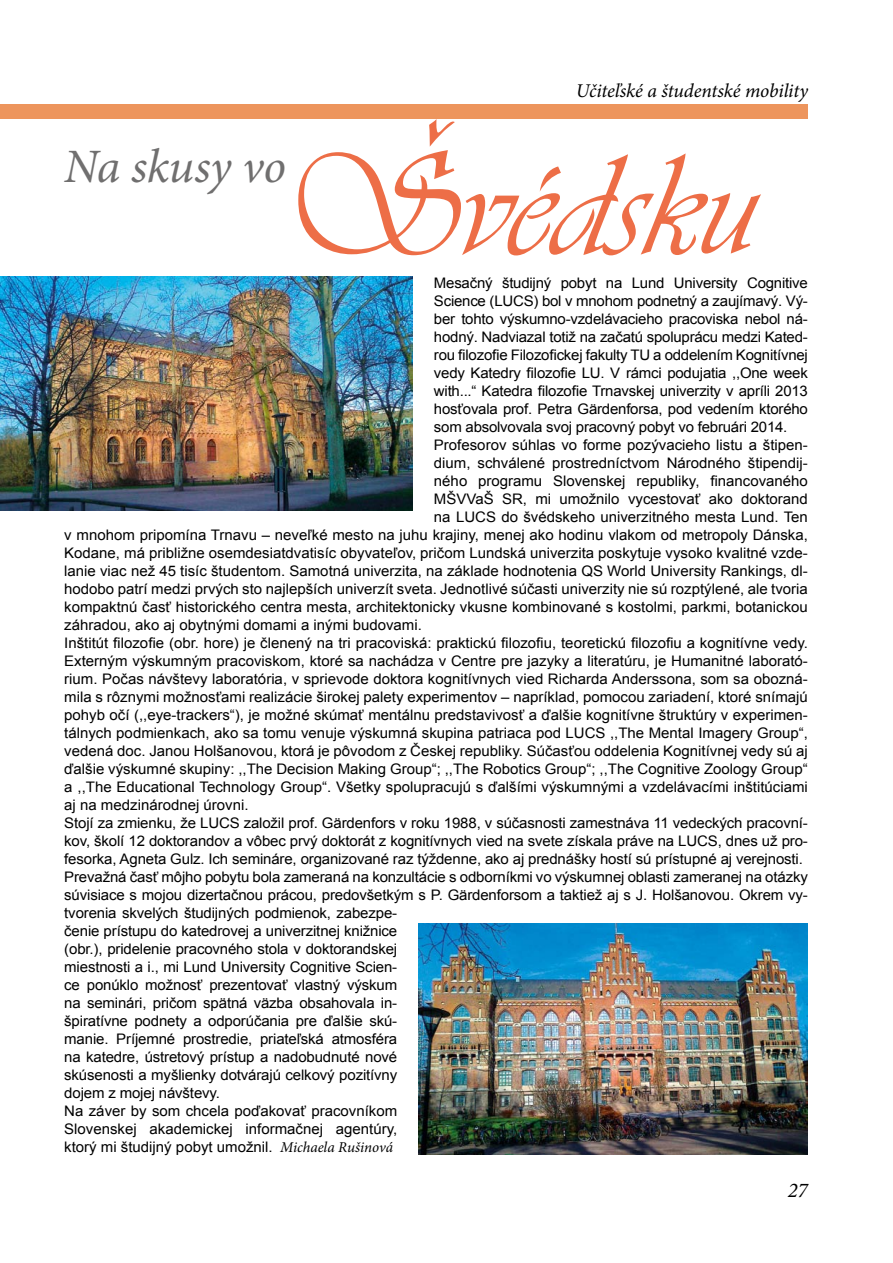
<style>
.page{position:relative;width:893px;height:1263px;background:#fff}
.page>*{position:absolute;margin:0;border:0;box-sizing:border-box;transform-origin:0 0}
.t1{font:150px "Vivaldii";color:#ed6e47}
.t2{font:italic 48px "Minion Pro";letter-spacing:-.01em;color:#706f6f}
.t3{font:italic 21px "Minion Pro";color:#000}
.t4{font:italic 19.5px "Minion Pro";letter-spacing:-.01em;color:#000}
.t5{font:14.55px "Arial";color:#000}
.s1{font-family:"Minion Pro";font-style:italic;font-size:15px}
</style>
<div class="page">
<div style="left:0;top:104px;width:808px;height:15px;background:#ed955d"></div>
<img style="left:0;top:276px;width:413px;height:234px">
<img style="left:419px;top:924px;width:389px;height:230px">
<h2 class="t2" style="left:64px;top:133px;width:223px">Na skusy vo</h2>
<h3 class="t4" style="left:576px;top:78px;width:234px">Učiteľské a študentské mobility</h3>
<h1 class="t1" style="left:279px;top:119px;width:478px">Švédsku</h1>
<p class="t5" style="left:434px;top:273px;width:375px">Mesačný študijný pobyt na Lund University Cognitive</p>
<p class="t5" style="left:434px;top:291px;width:375px">Science (LUCS) bol v mnohom podnetný a zaujímavý. Vý-</p>
<p class="t5" style="left:434px;top:309px;width:375px">ber tohto výskumno-vzdelávacieho pracoviska nebol ná-</p>
<p class="t5" style="left:434px;top:327px;width:375px">hodný. Nadviazal totiž na začatú spoluprácu medzi Kated-</p>
<p class="t5" style="left:434px;top:345px;width:375px">rou filozofie Filozofickej fakulty TU a oddelením Kognitívnej</p>
<p class="t5" style="left:434px;top:363px;width:375px">vedy Katedry filozofie LU. V rámci podujatia ,,One week</p>
<p class="t5" style="left:434px;top:381px;width:375px">with...“ Katedra filozofie Trnavskej univerzity v apríli 2013</p>
<p class="t5" style="left:434px;top:399px;width:375px">hosťovala prof. Petra Gärdenforsa, pod vedením ktorého</p>
<p class="t5" style="left:434px;top:417px;width:355px">som absolvovala svoj pracovný pobyt vo februári 2014.</p>
<p class="t5" style="left:434px;top:435px;width:375px">Profesorov súhlas vo forme pozývacieho listu a štipen-</p>
<p class="t5" style="left:434px;top:453px;width:375px">dium, schválené prostredníctvom Národného štipendij-</p>
<p class="t5" style="left:434px;top:471px;width:375px">ného programu Slovenskej republiky, financovaného</p>
<p class="t5" style="left:434px;top:489px;width:375px">MŠVVaŠ SR, mi umožnilo vycestovať ako doktorand</p>
<p class="t5" style="left:434px;top:507px;width:375px">na LUCS do švédskeho univerzitného mesta Lund. Ten</p>
<p class="t5" style="left:64px;top:525px;width:745px">v mnohom pripomína Trnavu – neveľké mesto na juhu krajiny, menej ako hodinu vlakom od metropoly Dánska,</p>
<p class="t5" style="left:64px;top:543px;width:745px">Kodane, má približne osemdesiatdvatisíc obyvateľov, pričom Lundská univerzita poskytuje vysoko kvalitné vzde-</p>
<p class="t5" style="left:64px;top:561px;width:745px">lanie viac než 45 tisíc študentom. Samotná univerzita, na základe hodnotenia QS World University Rankings, dl-</p>
<p class="t5" style="left:64px;top:579px;width:745px">hodobo patrí medzi prvých sto najlepších univerzít sveta. Jednotlivé súčasti univerzity nie sú rozptýlené, ale tvoria</p>
<p class="t5" style="left:64px;top:597px;width:745px">kompaktnú časť historického centra mesta, architektonicky vkusne kombinované s kostolmi, parkmi, botanickou</p>
<p class="t5" style="left:64px;top:615px;width:359px">záhradou, ako aj obytnými domami a inými budovami.</p>
<p class="t5" style="left:64px;top:633px;width:745px">Inštitút filozofie (obr. hore) je členený na tri pracoviská: praktickú filozofiu, teoretickú filozofiu a kognitívne vedy.</p>
<p class="t5" style="left:64px;top:651px;width:745px">Externým výskumným pracoviskom, ktoré sa nachádza v Centre pre jazyky a literatúru, je Humanitné laborató-</p>
<p class="t5" style="left:64px;top:669px;width:745px">rium. Počas návštevy laboratória, v sprievode doktora kognitívnych vied Richarda Anderssona, som sa obozná-</p>
<p class="t5" style="left:64px;top:687px;width:745px">mila s rôznymi možnosťami realizácie širokej palety experimentov – napríklad, pomocou zariadení, ktoré snímajú</p>
<p class="t5" style="left:64px;top:705px;width:745px">pohyb očí (,,eye-trackers“), je možné skúmať mentálnu predstavivosť a ďalšie kognitívne štruktúry v experimen-</p>
<p class="t5" style="left:64px;top:723px;width:745px">tálnych podmienkach, ako sa tomu venuje výskumná skupina patriaca pod LUCS ,,The Mental Imagery Group“,</p>
<p class="t5" style="left:64px;top:741px;width:745px">vedená doc. Janou Holšanovou, ktorá je pôvodom z Českej republiky. Súčasťou oddelenia Kognitívnej vedy sú aj</p>
<p class="t5" style="left:64px;top:759px;width:745px">ďalšie výskumné skupiny: ,,The Decision Making Group“; ,,The Robotics Group“; ,,The Cognitive Zoology Group“</p>
<p class="t5" style="left:64px;top:777px;width:745px">a ,,The Educational Technology Group“. Všetky spolupracujú s ďalšími výskumnými a vzdelávacími inštitúciami</p>
<p class="t5" style="left:64px;top:795px;width:186px">aj na medzinárodnej úrovni.</p>
<p class="t5" style="left:64px;top:813px;width:745px">Stojí za zmienku, že LUCS založil prof. Gärdenfors v roku 1988, v súčasnosti zamestnáva 11 vedeckých pracovní-</p>
<p class="t5" style="left:64px;top:831px;width:745px">kov, školí 12 doktorandov a vôbec prvý doktorát z kognitívnych vied na svete získala práve na LUCS, dnes už pro-</p>
<p class="t5" style="left:64px;top:849px;width:740px">fesorka, Agneta Gulz. Ich semináre, organizované raz týždenne, ako aj prednášky hostí sú prístupné aj verejnosti.</p>
<p class="t5" style="left:64px;top:867px;width:745px">Prevažná časť môjho pobytu bola zameraná na konzultácie s odborníkmi vo výskumnej oblasti zameranej na otázky</p>
<p class="t5" style="left:64px;top:885px;width:745px">súvisiace s mojou dizertačnou prácou, predovšetkým s P. Gärdenforsom a taktiež aj s J. Holšanovou. Okrem vy-</p>
<p class="t5" style="left:64px;top:903px;width:334px">tvorenia skvelých študijných podmienok, zabezpe-</p>
<p class="t5" style="left:64px;top:921px;width:334px">čenie prístupu do katedrovej a univerzitnej knižnice</p>
<p class="t5" style="left:64px;top:939px;width:334px">(obr.), pridelenie pracovného stola v doktorandskej</p>
<p class="t5" style="left:64px;top:957px;width:334px">miestnosti a i., mi Lund University Cognitive Scien-</p>
<p class="t5" style="left:64px;top:975px;width:334px">ce ponúklo možnosť prezentovať vlastný výskum</p>
<p class="t5" style="left:64px;top:993px;width:334px">na seminári, pričom spätná väzba obsahovala in-</p>
<p class="t5" style="left:64px;top:1011px;width:334px">špiratívne podnety a odporúčania pre ďalšie skú-</p>
<p class="t5" style="left:64px;top:1029px;width:334px">manie. Príjemné prostredie, priateľská atmosféra</p>
<p class="t5" style="left:64px;top:1047px;width:334px">na katedre, ústretový prístup a nadobudnuté nové</p>
<p class="t5" style="left:64px;top:1065px;width:334px">skúsenosti a myšlienky dotvárajú celkový pozitívny</p>
<p class="t5" style="left:64px;top:1083px;width:157px">dojem z mojej návštevy.</p>
<p class="t5" style="left:64px;top:1101px;width:334px">Na záver by som chcela poďakovať pracovníkom</p>
<p class="t5" style="left:64px;top:1119px;width:334px">Slovenskej akademickej informačnej agentúry,</p>
<p class="t5" style="left:64px;top:1137px;width:330px">ktorý mi študijný pobyt umožnil. <span class="s1">Michaela Rušinová</span></p>
<h3 class="t3" style="left:788px;top:1176px;width:22px">27</h3>
</div>
